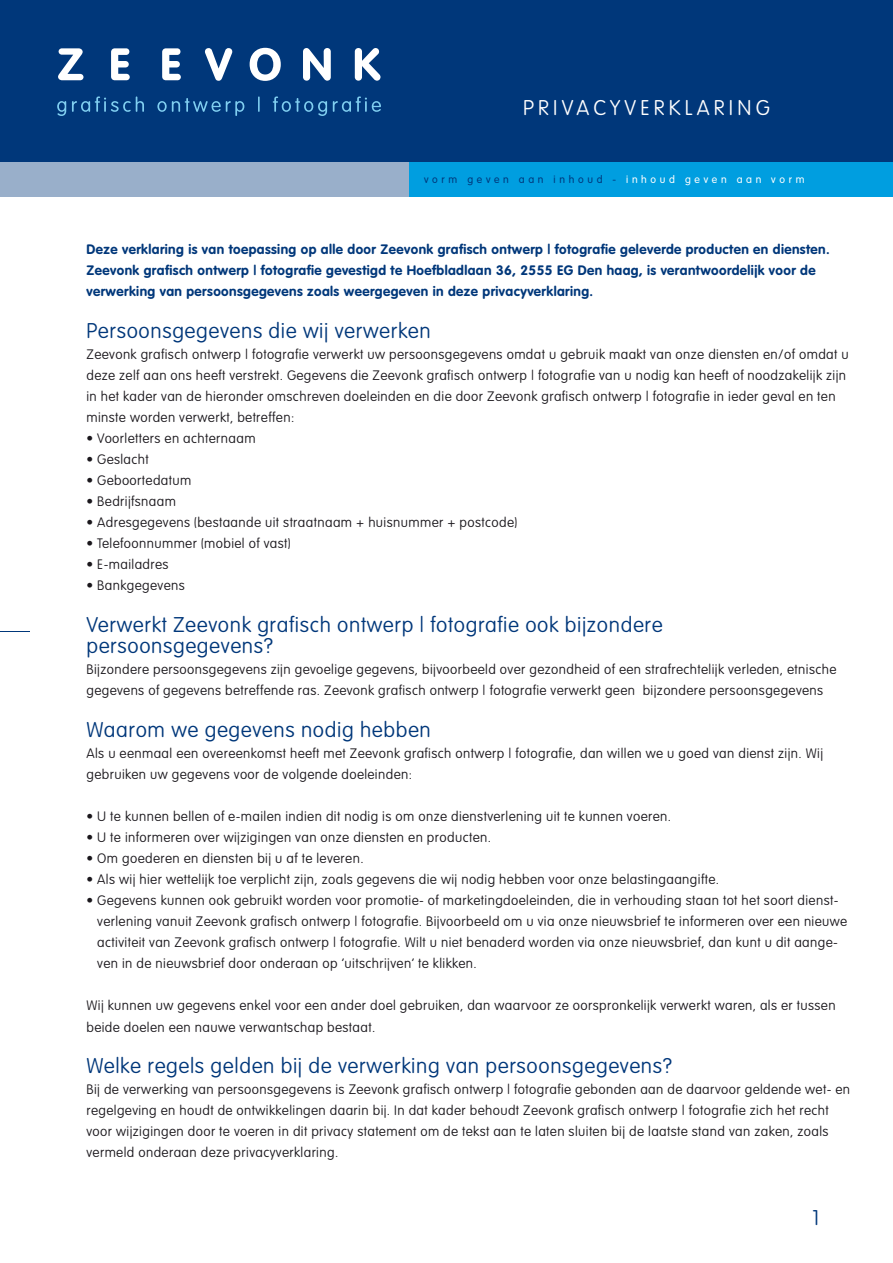
<style>
.page{position:relative;width:893px;height:1263px;background:#fff}
.page>*{position:absolute;margin:0;border:0;box-sizing:border-box;transform-origin:0 0}
.t1{font:100 21px/21px "VAG Rounded";letter-spacing:.03em;color:#00377a}
.t2{font:100 21px "VAG Rounded";letter-spacing:.2em;color:#fff}
.t3{font:100 13.5px/21px "VAG Rounded";letter-spacing:.03em;color:#1a171c}
.t4{font:700 13.5px/21px "VAG Rounded";letter-spacing:.03em;color:#00377a}
.t5{font:300 10.5px "VAG Rounded";letter-spacing:.35em;color:#00377a}
.s1{color:#fff}
</style>
<div class="page">
<div style="left:0;top:0;width:893px;height:191px;background:#00377a"></div>
<hr style="left:0;top:631px;width:30px;height:1px;background:#00377a">
<div style="left:0;top:163px;width:893px;height:34px;background:#009ee0"></div>
<div style="left:0;top:163px;width:409px;height:34px;background:#99afca"></div>
<svg style="left:58px;top:48px;width:25px;height:32px"></svg>
<svg style="left:111px;top:48px;width:19px;height:32px"></svg>
<svg style="left:162px;top:48px;width:19px;height:32px"></svg>
<svg style="left:205px;top:48px;width:27px;height:33px"></svg>
<svg style="left:250px;top:48px;width:31px;height:33px"></svg>
<svg style="left:303px;top:48px;width:28px;height:33px"></svg>
<svg style="left:355px;top:48px;width:25px;height:33px"></svg>
<svg style="left:57px;top:96px;width:324px;height:20px"></svg>
<h1 class="t2" style="left:523px;top:95px;width:248px">PRIVACYVERKLARING</h1>
<p class="t5" style="left:424px;top:173px;width:382px">vorm geven aan inhoud - <span class="s1">inhoud geven aan vorm</span></p>
<p class="t4" style="left:86px;top:239px;width:745px">Deze verklaring is van toepassing op alle door Zeevonk grafisch ontwerp | fotografie geleverde producten en diensten.<br>Zeevonk grafisch ontwerp | fotografie gevestigd te Hoefbladlaan 36, 2555 EG Den haag, is verantwoordelijk voor de verwerking van persoonsgegevens zoals weergegeven in deze privacyverklaring.</p>
<h1 class="t1" style="left:86px;top:320px;width:346px">Persoonsgegevens die wij verwerken</h1>
<p class="t3" style="left:86px;top:344px;width:764px">Zeevonk grafisch ontwerp | fotografie verwerkt uw persoonsgegevens omdat u gebruik maakt van onze diensten en/of omdat u deze zelf aan ons heeft verstrekt. Gegevens die Zeevonk grafisch ontwerp | fotografie van u nodig kan heeft of noodzakelijk zijn in het kader van de hieronder omschreven doeleinden en die door Zeevonk grafisch ontwerp | fotografie in ieder geval en ten minste worden verwerkt, betreffen:</p>
<p class="t3" style="left:86px;top:428px;width:171px">• Voorletters en achternaam</p>
<p class="t3" style="left:86px;top:449px;width:64px">• Geslacht</p>
<p class="t3" style="left:86px;top:470px;width:106px">• Geboortedatum</p>
<p class="t3" style="left:86px;top:491px;width:91px">• Bedrijfsnaam</p>
<p class="t3" style="left:86px;top:512px;width:432px">• Adresgegevens (bestaande uit straatnaam + huisnummer + postcode)</p>
<p class="t3" style="left:86px;top:533px;width:206px">• Telefoonnummer (mobiel of vast)</p>
<p class="t3" style="left:86px;top:554px;width:84px">• E-mailadres</p>
<p class="t3" style="left:86px;top:575px;width:100px">• Bankgegevens</p>
<h1 class="t1" style="left:86px;top:614px;width:578px">Verwerkt Zeevonk grafisch ontwerp | fotografie ook bijzondere persoonsgegevens?</h1>
<p class="t3" style="left:86px;top:659px;width:751px">Bijzondere persoonsgegevens zijn gevoelige gegevens, bijvoorbeeld over gezondheid of een strafrechtelijk verleden, etnische gegevens of gegevens betreffende ras. Zeevonk grafisch ontwerp | fotografie verwerkt geen bijzondere persoonsgegevens</p>
<h1 class="t1" style="left:86px;top:719px;width:346px">Waarom we gegevens nodig hebben</h1>
<p class="t3" style="left:86px;top:743px;width:738px">Als u eenmaal een overeenkomst heeft met Zeevonk grafisch ontwerp | fotografie, dan willen we u goed van dienst zijn. Wij gebruiken uw gegevens voor de volgende doeleinden:</p>
<p class="t3" style="left:86px;top:806px;width:586px">• U te kunnen bellen of e-mailen indien dit nodig is om onze dienstverlening uit te kunnen voeren.</p>
<p class="t3" style="left:86px;top:827px;width:406px">• U te informeren over wijzigingen van onze diensten en producten.</p>
<p class="t3" style="left:86px;top:848px;width:279px">• Om goederen en diensten bij u af te leveren.</p>
<p class="t3" style="left:86px;top:869px;width:634px">• Als wij hier wettelijk toe verplicht zijn, zoals gegevens die wij nodig hebben voor onze belastingaangifte.</p>
<p class="t3" style="left:97px;top:890px;width:751px;text-indent:-11px">• Gegevens kunnen ook gebruikt worden voor promotie- of marketingdoeleinden, die in verhouding staan tot het soort dienst&shy;verlening vanuit Zeevonk grafisch ontwerp | fotografie. Bijvoorbeeld om u via onze nieuwsbrief te informeren over een nieuwe activiteit van Zeevonk grafisch ontwerp | fotografie. Wilt u niet benaderd worden via onze nieuwsbrief, dan kunt u dit aange&shy;ven in de nieuwsbrief door onderaan op ‘uitschrijven’ te klikken.</p>
<p class="t3" style="left:86px;top:995px;width:751px">Wij kunnen uw gegevens enkel voor een ander doel gebruiken, dan waarvoor ze oorspronkelijk verwerkt waren, als er tussen beide doelen een nauwe verwantschap bestaat.</p>
<h1 class="t1" style="left:86px;top:1055px;width:587px">Welke regels gelden bij de verwerking van persoonsgegevens?</h1>
<p class="t3" style="left:86px;top:1079px;width:765px">Bij de verwerking van persoonsgegevens is Zeevonk grafisch ontwerp | fotografie gebonden aan de daarvoor geldende wet- en regelgeving en houdt de ontwikkelingen daarin bij. In dat kader behoudt Zeevonk grafisch ontwerp | fotografie zich het recht voor wijzigingen door te voeren in dit privacy statement om de tekst aan te laten sluiten bij de laatste stand van zaken, zoals vermeld onderaan deze privacyverklaring.</p>
<h1 class="t1" style="left:812px;top:1207px;width:9px">1</h1>
</div>
